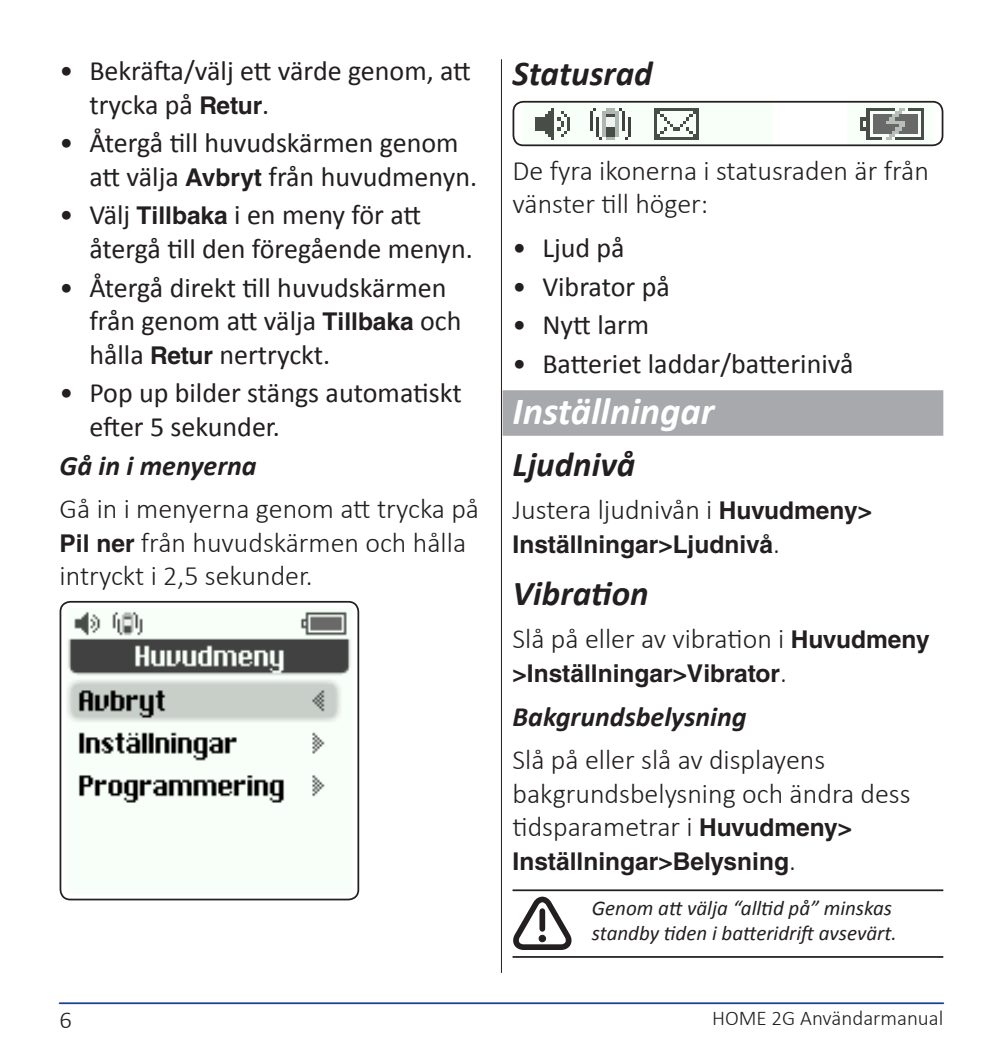
<style>
.page{position:relative;width:993px;height:1052px;background:#fff}
.page>*{position:absolute;margin:0;border:0;box-sizing:border-box;transform-origin:0 0}
.Rubrik_1{font:italic 700 38.5px "Calibri";color:#fff}
.Rubrik_2{font:italic 700 35px "Calibri";color:#231f20}
.t1{font:28px/33.6px "Calibri";color:#231f20}
.Brödtext{font:300 28px/33.6px "Calibri";color:#231f20}
.Rubrik_3{font:italic 700 28px "Calibri";color:#231f20}
.Brödtext-2{font:700 24.5px "Helvetica LT Std";color:#231f20}
.t2{font:300 24.5px "Calibri";color:#231f20}
.Information_Textstyl{font:italic 21px/25.2px "Calibri";color:#231f20}
.t3{font:300 21px "Calibri";color:#231f20}
.s1{font-family:"Helvetica LT Std";font-weight:700;font-size:24.5px}
.s2{font-family:"Calibri";font-weight:300;font-size:28px}
</style>
<div class="page">
<hr style="left:500px;top:60px;width:2px;height:912px;background:#231f20">
<hr style="left:60px;top:1002px;width:883px;height:2px;background:#1b3f94">
<img style="left:67px;top:611px;width:284px;height:192px">
<div style="left:60px;top:601px;width:299px;height:299px;border:2px solid #231f20;border-radius:10px"></div>
<div style="left:502px;top:390px;width:441px;height:46px;background:#a8a9ad"></div>
<hr style="left:512px;top:889px;width:431px;height:2px;background:#231f20">
<hr style="left:512px;top:956px;width:431px;height:2px;background:#231f20">
<img style="left:535px;top:108px;width:389px;height:32px">
<div style="left:512px;top:101px;width:431px;height:45px;border:2px solid #231f20;border-radius:10px"></div>
<svg style="left:513px;top:896px;width:59px;height:54px"></svg>
<div style="left:538px;top:935px;width:7px;height:7px;border:1px solid #231f20;border-radius:50%"></div>
<p class="t1" style="left:89px;top:54px;width:383px;text-indent:-30px">• Bekräfta/välj ett värde genom, att trycka på <span class="s1">Retur</span>.</p>
<p class="t1" style="left:89px;top:126px;width:389px;text-indent:-30px">• Återgå till huvudskärmen genom att välja <span class="s1">Avbryt</span> från huvudmenyn.</p>
<p class="t1" style="left:89px;top:198px;width:385px;text-indent:-30px">• Välj <span class="s1">Tillbaka</span> i en meny för att återgå till den föregående menyn.</p>
<p class="t1" style="left:89px;top:271px;width:373px;text-indent:-30px">• Återgå direkt till huvudskärmen från genom att välja <span class="s1">Tillbaka</span> och hålla <span class="s1">Retur</span> nertryckt.</p>
<p class="t1" style="left:89px;top:376px;width:374px;text-indent:-30px">• Pop up bilder stängs automatiskt efter 5 sekunder.</p>
<p class="Rubrik_3" style="left:60px;top:447px;width:199px">Gå in i menyerna</p>
<p class="Brödtext" style="left:60px;top:492px;width:421px">Gå in i menyerna genom att trycka på<br><span class="s1">Pil ner</span> från huvudskärmen och hålla intryckt i 2,5 sekunder.</p>
<p class="Rubrik_2" style="left:512px;top:51px;width:142px">Statusrad</p>
<p class="Brödtext" style="left:512px;top:153px;width:418px">De fyra ikonerna i statusraden är från vänster till höger:</p>
<p class="t1" style="left:512px;top:231px;width:114px">• Ljud på</p>
<p class="t1" style="left:512px;top:269px;width:159px">• Vibrator på</p>
<p class="t1" style="left:512px;top:308px;width:138px">• Nytt larm</p>
<p class="t1" style="left:512px;top:347px;width:342px">• Batteriet laddar/batterinivå</p>
<p class="Rubrik_1" style="left:512px;top:386px;width:203px">Inställningar</p>
<p class="Rubrik_2" style="left:512px;top:442px;width:124px">Ljudnivå</p>
<p class="Brödtext" style="left:512px;top:493px;width:361px">Justera ljudnivån i <span class="s1">Huvudmeny&gt;</span></p>
<p class="Brödtext-2" style="left:512px;top:529px;width:269px">Inställningar&gt;Ljudnivå<span class="s2">.</span></p>
<p class="Rubrik_2" style="left:512px;top:571px;width:137px">Vibration</p>
<p class="Brödtext" style="left:512px;top:622px;width:418px">Slå på eller av vibration i <span class="s1">Huvudmeny</span></p>
<p class="Brödtext-2" style="left:512px;top:658px;width:276px">&gt;Inställningar&gt;Vibrator<span class="s2">.</span></p>
<p class="Rubrik_3" style="left:512px;top:698px;width:235px">Bakgrundsbelysning</p>
<p class="Brödtext" style="left:512px;top:742px;width:399px">Slå på eller slå av displayens bakgrundsbelysning och ändra dess tidsparametrar i <span class="s1">Huvudmeny&gt;</span></p>
<p class="Brödtext-2" style="left:512px;top:846px;width:285px">Inställningar&gt;Belysning<span class="s2">.</span></p>
<p class="Information_Textstyl" style="left:591px;top:894px;width:306px">Genom att välja “alltid på” minskas standby tiden i batteridrift avsevärt.</p>
<p class="t2" style="left:60px;top:1004px;width:14px">6</p>
<p class="t3" style="left:711px;top:1005px;width:233px">HOME 2G Användarmanual</p>
</div>
